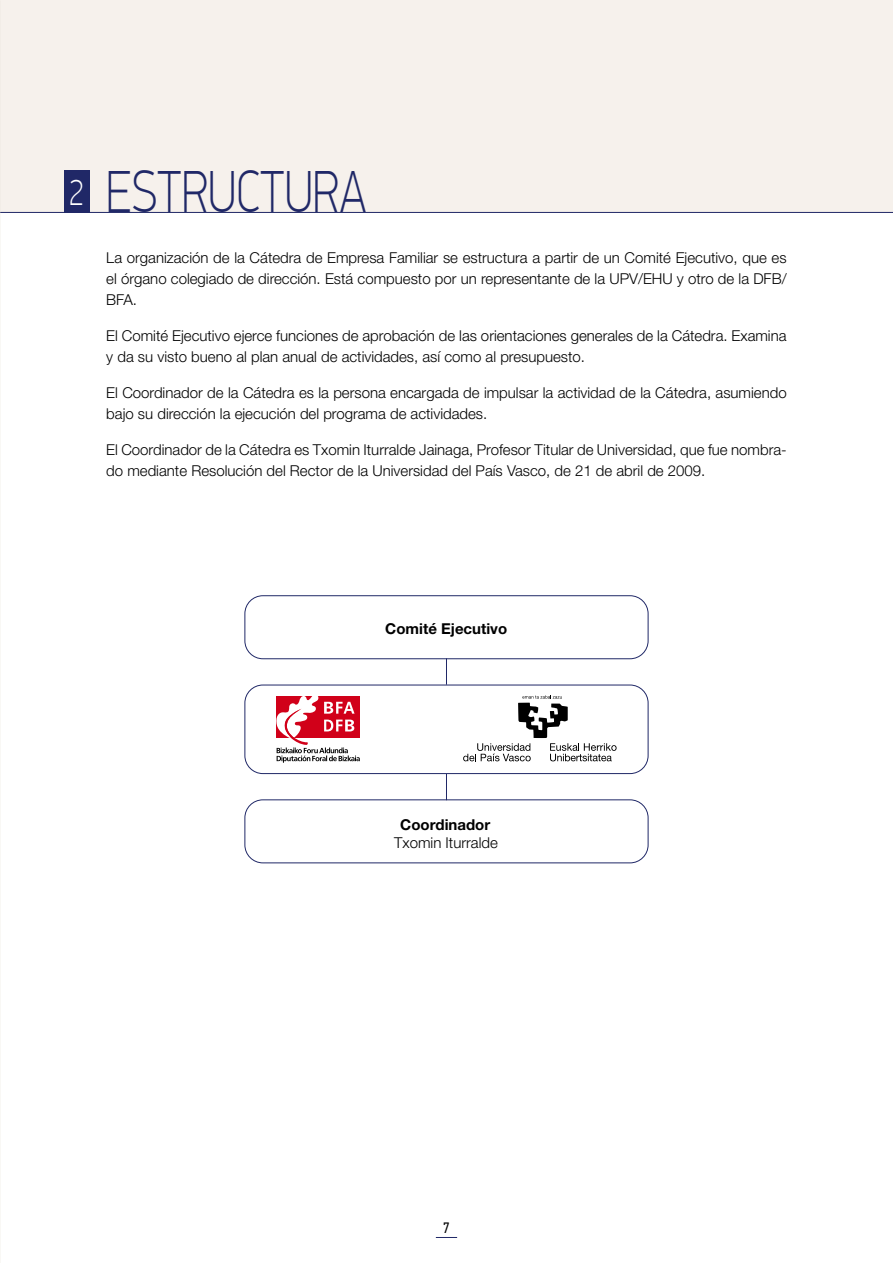
<style>
.page{position:relative;width:893px;height:1263px;background:#fff}
.page>*{position:absolute;margin:0;border:0;box-sizing:border-box;transform-origin:0 0}
.t1{font:100 59.7px "PF Din Display Pro";color:#202867;scale:.8 1}
.t2{font:100 36.75px "PF Din Display Pro";color:#fff;scale:.8 1}
.t3{font:300 15px/21px "Helvetica Neue LT Pro";color:#000}
.t4{font:700 15px "Helvetica Neue LT Pro";color:#000}
.t5{font:15px "PF Din Text Cond Pro";color:#000}
</style>
<div class="page">
<svg style="left:436px;top:1237px;width:21px;height:1px"></svg>
<div style="left:0;top:0;width:893px;height:213px;background:#f6f1ec"></div>
<hr style="left:0;top:212px;width:893px;height:1px;background:#202867">
<div style="left:244px;top:685px;width:404px;height:89px;border:1px solid #202867;border-radius:18px"></div>
<div style="left:244px;top:595px;width:404px;height:64px;border:1px solid #202867;border-radius:18px"></div>
<div style="left:244px;top:799px;width:404px;height:64px;border:1px solid #202867;border-radius:18px"></div>
<svg style="left:463px;top:695px;width:154px;height:66px"></svg>
<svg style="left:277px;top:696px;width:83px;height:67px"></svg>
<svg style="left:446px;top:658px;width:1px;height:27px"></svg>
<svg style="left:446px;top:774px;width:1px;height:26px"></svg>
<div style="left:64px;top:170px;width:25px;height:43px;background:#202867"></div>
<h2 class="t2" style="left:70px;top:172px;width:19px">2</h2>
<h1 class="t1" style="left:106px;top:158px;width:327px">ESTRUCTURA</h1>
<p class="t3" style="left:106px;top:247px;width:682px;text-align:justify">La organización de la Cátedra de Empresa Familiar se estructura a partir de un Comité Ejecutivo, que es el órgano colegiado de dirección. Está compuesto por un representante de la UPV/EHU y otro de la DFB/ BFA.</p>
<p class="t3" style="left:106px;top:325px;width:682px">El Comité Ejecutivo ejerce funciones de aprobación de las orientaciones generales de la Cátedra. Examina y da su visto bueno al plan anual de actividades, así como al presupuesto.</p>
<p class="t3" style="left:106px;top:382px;width:682px">El Coordinador de la Cátedra es la persona encargada de impulsar la actividad de la Cátedra, asumiendo bajo su dirección la ejecución del programa de actividades.</p>
<p class="t3" style="left:106px;top:439px;width:682px">El Coordinador de la Cátedra es Txomin Iturralde Jainaga, Profesor Titular de Universidad, que fue nombra&shy;do mediante Resolución del Rector de la Universidad del País Vasco, de 21 de abril de 2009.</p>
<p class="t4" style="left:385px;top:620px;width:123px">Comité Ejecutivo</p>
<p class="t4" style="left:400px;top:815px;width:91px">Coordinador</p>
<p class="t3" style="left:394px;top:832px;width:105px">Txomin Iturralde</p>
<p class="t5" style="left:443px;top:1219px;width:8px">7</p>
</div>
